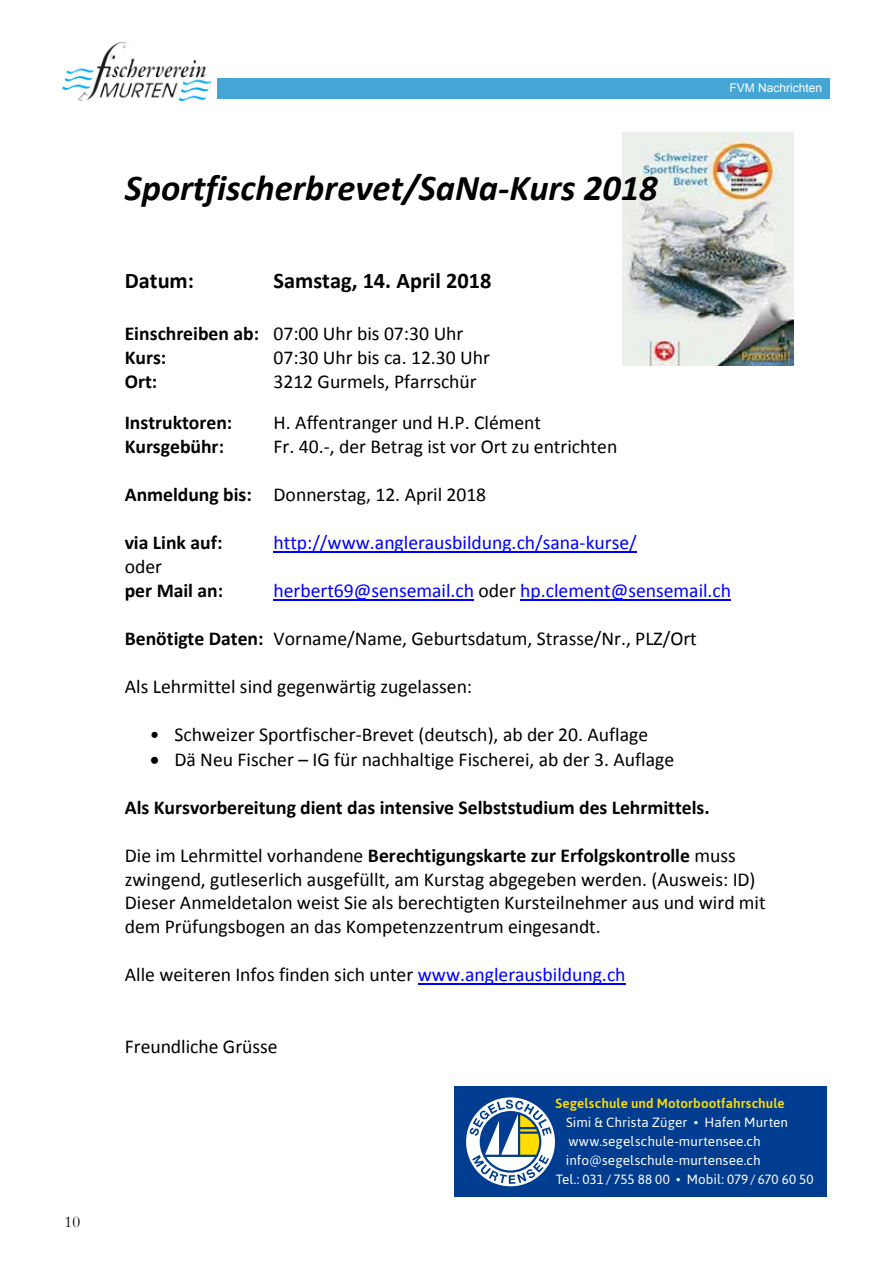
<style>
.page{position:relative;width:893px;height:1263px;background:#fff}
.page>*{position:absolute;margin:0;border:0;box-sizing:border-box;transform-origin:0 0}
.t1{font:italic 700 36.45px "Calibri";color:#000}
.t2{font:700 22.35px "Calibri";color:#000}
.t3{font:19.65px/24px "Calibri";color:#000}
.t4{font:700 19.65px/23.9px "Calibri";color:#000}
.t5{font:19.65px "Calibri";color:#00f}
.t6{font:16.5px "Garamond";color:#000}
.t7{font:13.35px "Asap";letter-spacing:.005em;color:#fff}
.t8{font:500 13.35px "Asap";letter-spacing:.01em;color:#fd0}
.t9{font:12px "Arial";color:#fff}
.s1{font-weight:400}
.s2{font-weight:700}
.s3{color:#000}
.s4{color:#00f}
</style>
<div class="page">
<img style="left:62px;top:42px;width:148px;height:60px">
<img style="left:623px;top:133px;width:171px;height:233px">
<hr style="left:274px;top:551px;width:363px;height:2px;background:#00f">
<hr style="left:274px;top:599px;width:200px;height:2px;background:#00f">
<hr style="left:520px;top:599px;width:211px;height:2px;background:#00f">
<hr style="left:418px;top:983px;width:207px;height:2px;background:#00f">
<div style="left:454px;top:1086px;width:372px;height:111px;background:#003d90"></div>
<svg style="left:465px;top:1096px;width:91px;height:91px"></svg>
<div style="left:464px;top:1095px;width:93px;height:93px;border:2px solid #003d90;border-radius:50%"></div>
<svg style="left:470px;top:1100px;width:82px;height:84px"></svg>
<div style="left:217px;top:79px;width:612px;height:20px;background:#45a5d5"></div>
<p class="t6" style="left:65px;top:1211px;width:17px">10</p>
<h1 class="t1" style="left:125px;top:165px;width:535px">Sportfischerbrevet/SaNa-Kurs 2018</h1>
<p class="t2" style="left:125px;top:266px;width:71px">Datum:</p>
<p class="t2" style="left:274px;top:266px;width:219px">Samstag, 14. April 2018</p>
<p class="t4" style="left:125px;top:321px;width:340px">Einschreiben ab: <span class="s1">07:00 Uhr bis 07:30 Uhr<br></span>Kurs:</p>
<p class="t3" style="left:274px;top:345px;width:218px">07:30 Uhr bis ca. 12.30 Uhr</p>
<p class="t9" style="left:729px;top:80px;width:94px">FVM Nachrichten</p>
<p class="t4" style="left:125px;top:370px;width:34px">Ort:</p>
<p class="t3" style="left:274px;top:370px;width:205px">3212 Gurmels, Pfarrschür</p>
<p class="t4" style="left:125px;top:411px;width:109px">Instruktoren:</p>
<p class="t3" style="left:274px;top:411px;width:269px">H. Affentranger und H.P. Clément</p>
<p class="t4" style="left:125px;top:435px;width:101px">Kursgebühr:</p>
<p class="t3" style="left:274px;top:435px;width:345px">Fr. 40.-, der Betrag ist vor Ort zu entrichten</p>
<p class="t3" style="left:125px;top:483px;width:363px"><span class="s2">Anmeldung bis:</span> Donnerstag, 12. April 2018</p>
<p class="t4" style="left:125px;top:531px;width:99px">via Link auf:</p>
<p class="t5" style="left:274px;top:530px;width:365px">http://www.anglerausbildung.ch/sana-kurse/</p>
<p class="t3" style="left:125px;top:554px;width:39px">oder</p>
<p class="t4" style="left:125px;top:579px;width:100px">per Mail an:</p>
<p class="t5" style="left:274px;top:578px;width:459px">herbert69@sensemail.ch <span class="s3">oder</span> hp.clement@sensemail.ch</p>
<p class="t3" style="left:125px;top:626px;width:574px"><span class="s2">Benötigte Daten:</span> Vorname/Name, Geburtsdatum, Strasse/Nr., PLZ/Ort</p>
<p class="t3" style="left:125px;top:674px;width:349px">Als Lehrmittel sind gegenwärtig zugelassen:</p>
<p class="t3" style="left:150px;top:722px;width:500px">• Schweizer Sportfischer-Brevet (deutsch), ab der 20. Auflage</p>
<p class="t3" style="left:150px;top:747px;width:526px">• Dä Neu Fischer – IG für nachhaltige Fischerei, ab der 3. Auflage</p>
<p class="t4" style="left:125px;top:795px;width:586px">Als Kursvorbereitung dient das intensive Selbststudium des Lehrmittels.</p>
<p class="t3" style="left:125px;top:843px;width:642px">Die im Lehrmittel vorhandene <span class="s2">Berechtigungskarte zur Erfolgskontrolle</span> muss zwingend, gutleserlich ausgefüllt, am Kurstag abgegeben werden. (Ausweis: ID)<br>Dieser Anmeldetalon weist Sie als berechtigten Kursteilnehmer aus und wird mit dem Prüfungsbogen an das Kompetenzzentrum eingesandt.</p>
<p class="t3" style="left:125px;top:963px;width:502px">Alle weiteren Infos finden sich unter <span class="s4">www.anglerausbildung.ch</span></p>
<p class="t3" style="left:125px;top:1035px;width:155px">Freundliche Grüsse</p>
<p class="t8" style="left:555px;top:1094px;width:231px">Segelschule und Motorbootfahrschule</p>
<p class="t7" style="left:566px;top:1113px;width:224px">Simi &amp; Christa Züger • Hafen Murten</p>
<p class="t7" style="left:568px;top:1133px;width:194px">www.segelschule-murtensee.ch</p>
<p class="t7" style="left:566px;top:1152px;width:196px">info@segelschule-murtensee.ch</p>
<p class="t7" style="left:556px;top:1171px;width:259px">Tel.: 031 / 755 88 00 • Mobil: 079 / 670 60 50</p>
</div>
